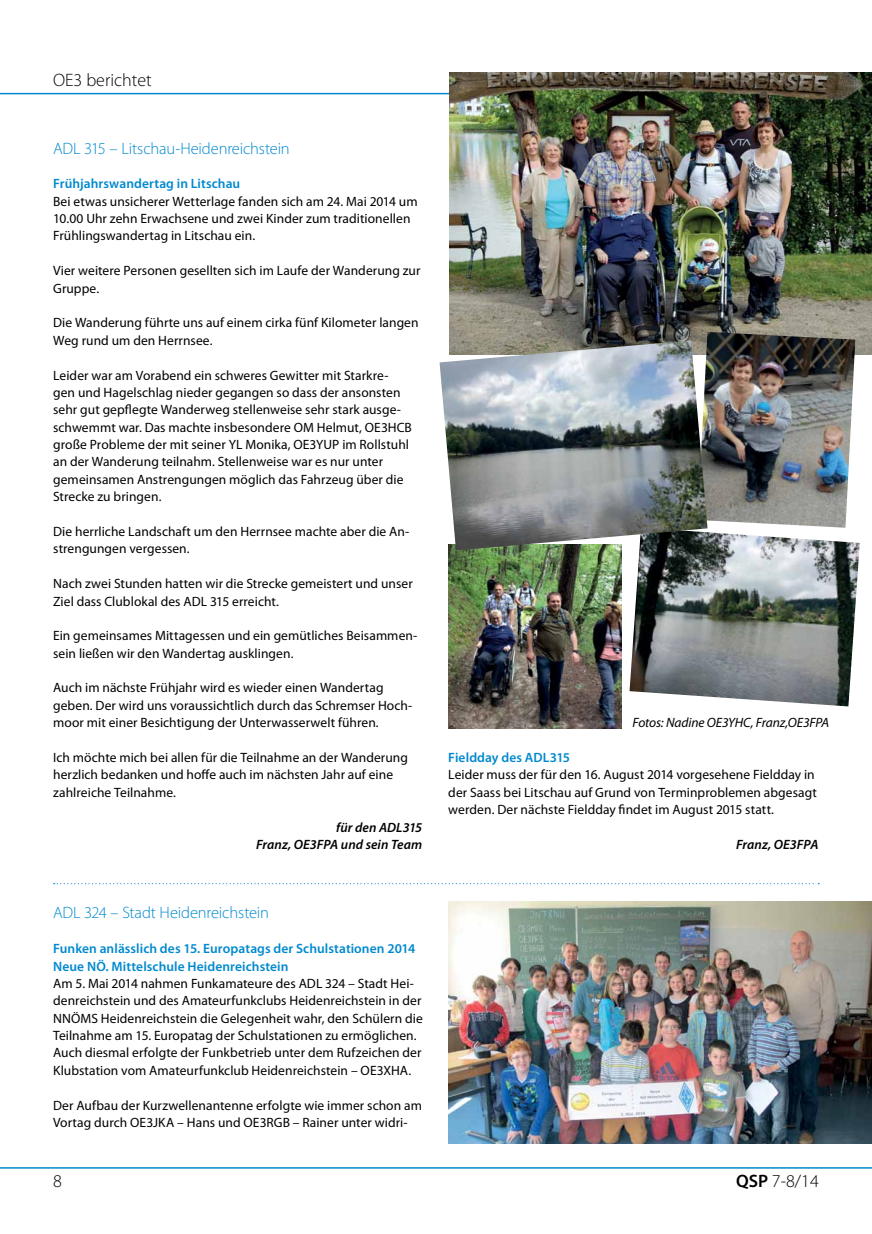
<style>
.page{position:relative;width:872px;height:1234px;background:#fff}
.page>*{position:absolute;margin:0;border:0;box-sizing:border-box;transform-origin:0 0}
.t1{font:300 18px "Myriad Pro";color:#000}
.t2{font:300 16.5px "Myriad Pro";letter-spacing:-.01em;color:#0089cf}
.t3{font:13.5px/17.4px "Myriad Pro";letter-spacing:.005em;color:#000}
.t4{font:600 13.5px/17.4px "Myriad Pro";letter-spacing:.005em;color:#0089cf}
.t5{font:italic 600 13.5px/17.4px "Myriad Pro";color:#000;text-align:right}
.t6{font:italic 13.5px "Myriad Pro";letter-spacing:-.015em;color:#000}
.s1{font-weight:600}
</style>
<div class="page">
<hr style="left:0;top:93px;width:872px;height:1px;background:#0089cf">
<hr style="left:0;top:1166px;width:872px;height:2px;background:#0089cf">
<img style="left:629px;top:527px;width:230px;height:179px">
<img style="left:448px;top:550px;width:173px;height:178px">
<img style="left:449px;top:72px;width:423px;height:282px">
<img style="left:697px;top:332px;width:158px;height:195px">
<img style="left:439px;top:340px;width:268px;height:210px">
<svg style="left:54px;top:883px;width:765px;height:1px"></svg>
<img style="left:449px;top:901px;width:423px;height:242px">
<h1 class="t1" style="left:53px;top:69px;width:100px">OE3 berichtet</h1>
<p class="t2" style="left:53px;top:138px;width:238px">ADL 315 – Litschau-Heidenreichstein</p>
<p class="t4" style="left:53px;top:175px;width:188px">Frühjahrswandertag in Litschau</p>
<p class="t3" style="left:53px;top:192px;width:366px">Bei etwas unsicherer Wetterlage fanden sich am 24. Mai 2014 um<br>10.00 Uhr zehn Erwachsene und zwei Kinder zum traditionellen<br>Frühlingswandertag in Litschau ein.</p>
<p class="t3" style="left:53px;top:262px;width:369px">Vier weitere Personen gesellten sich im Laufe der Wanderung zur<br>Gruppe.</p>
<p class="t3" style="left:53px;top:314px;width:367px">Die Wanderung führte uns auf einem cirka fünf Kilometer langen<br>Weg rund um den Herrnsee.</p>
<p class="t3" style="left:53px;top:366px;width:360px">Leider war am Vorabend ein schweres Gewitter mit Starkre&shy;gen und Hagelschlag nieder gegangen so dass der ansonsten sehr gut gepflegte Wanderweg stellenweise sehr stark ausge&shy;schwemmt war. Das machte insbesondere OM Helmut, OE3HCB große Probleme der mit seiner YL Monika, OE3YUP im Rollstuhl an der Wanderung teilnahm. Stellenweise war es nur unter gemeinsamen Anstrengungen möglich das Fahrzeug über die Strecke zu bringen.</p>
<p class="t3" style="left:53px;top:522px;width:358px">Die herrliche Landschaft um den Herrnsee machte aber die An&shy;strengungen vergessen.</p>
<p class="t3" style="left:53px;top:574px;width:361px">Nach zwei Stunden hatten wir die Strecke gemeistert und unser<br>Ziel dass Clublokal des ADL 315 erreicht.</p>
<p class="t3" style="left:53px;top:626px;width:366px">Ein gemeinsames Mittagessen und ein gemütliches Beisammen&shy;sein ließen wir den Wandertag ausklingen.</p>
<p class="t3" style="left:53px;top:679px;width:361px">Auch im nächste Frühjahr wird es wieder einen Wandertag geben. Der wird uns voraussichtlich durch das Schremser Hoch&shy;moor mit einer Besichtigung der Unterwasserwelt führen.</p>
<p class="t3" style="left:53px;top:748px;width:356px">Ich möchte mich bei allen für die Teilnahme an der Wanderung herzlich bedanken und hoffe auch im nächsten Jahr auf eine zahlreiche Teilnahme.</p>
<p class="t5" style="left:256px;top:817px;width:168px">für den ADL315<br>Franz, OE3FPA und sein Team</p>
<p class="t2" style="left:53px;top:902px;width:217px">ADL 324 – Stadt Heidenreichstein</p>
<p class="t4" style="left:53px;top:939px;width:363px">Funken anlässlich des 15. Europatags der Schulstationen 2014<br>Neue NÖ. Mittelschule Heidenreichstein</p>
<p class="t3" style="left:53px;top:974px;width:371px">Am 5. Mai 2014 nahmen Funkamateure des ADL 324 – Stadt Hei&shy;denreichstein und des Amateurfunkclubs Heidenreichstein in der NNÖMS Heidenreichstein die Gelegenheit wahr, den Schülern die Teilnahme am 15. Europatag der Schulstationen zu ermöglichen.<br>Auch diesmal erfolgte der Funkbetrieb unter dem Rufzeichen der Klubstation vom Amateurfunkclub Heidenreichstein – OE3XHA.</p>
<p class="t3" style="left:53px;top:1095px;width:370px">Der Aufbau der Kurzwellenantenne erfolgte wie immer schon am<br>Vortag durch OE3JKA – Hans und OE3RGB – Rainer unter widri-</p>
<p class="t6" style="left:632px;top:714px;width:198px">Fotos: Nadine OE3YHC, Franz,OE3FPA</p>
<p class="t4" style="left:448px;top:748px;width:123px">Fieldday des ADL315</p>
<p class="t3" style="left:448px;top:765px;width:370px">Leider muss der für den 16. August 2014 vorgesehene Fieldday in der Saass bei Litschau auf Grund von Terminproblemen abgesagt werden. Der nächste Fieldday findet im August 2015 statt.</p>
<p class="t5" style="left:736px;top:835px;width:84px">Franz, OE3FPA</p>
<h1 class="t1" style="left:53px;top:1169px;width:10px">8</h1>
<h1 class="t1" style="left:736px;top:1169px;width:84px"><span class="s1">QSP</span> 7-8/14</h1>
</div>
